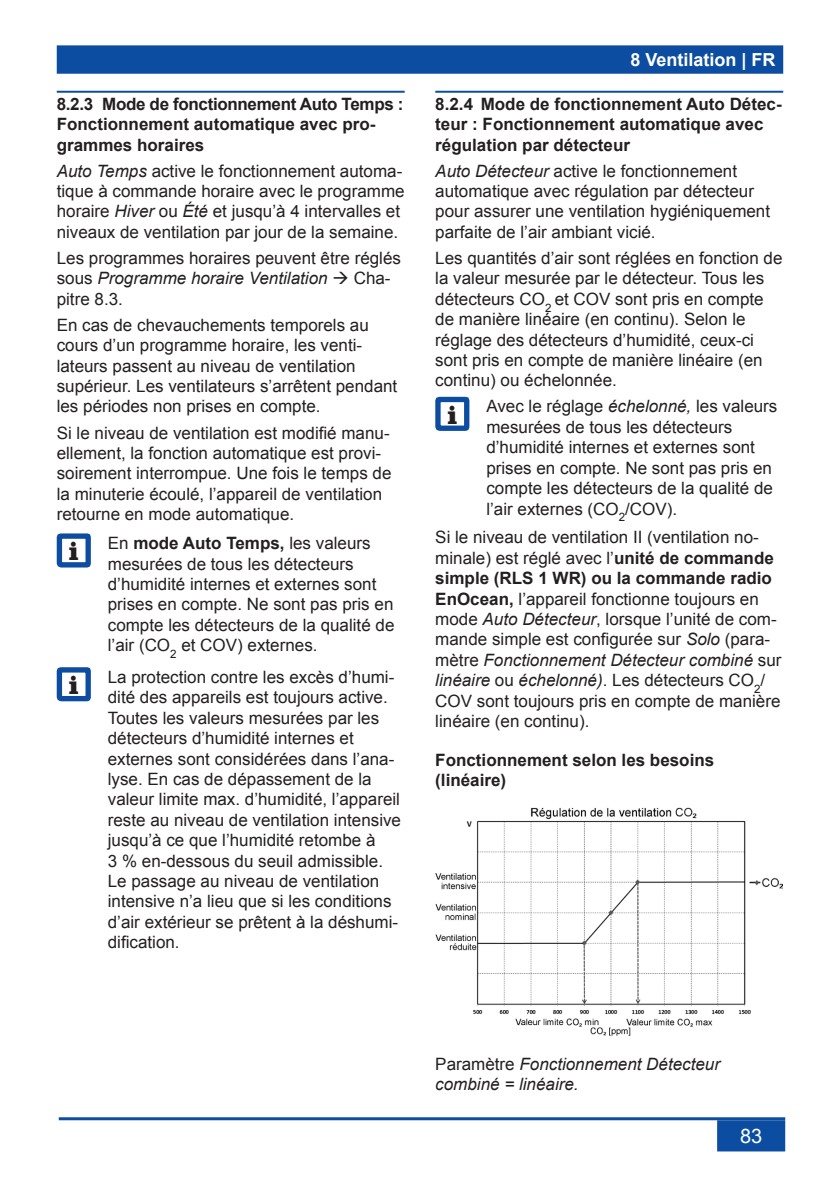
<style>
.page{position:relative;width:840px;height:1191px;background:#fff}
.page>*{position:absolute;margin:0;border:0;box-sizing:border-box;transform-origin:0 0}
.t1{font:20px "Arial";color:#fff}
.t2{font:700 18px "Arial";color:#fff}
.t3{font:17px/20.4px "Arial";color:#231f20}
.t4{font:700 17px/20.4px "Arial";color:#231f20}
.t5{font:italic 17px/20.4px "Arial";color:#231f20}
.s1{font-style:italic}
.s2{font-family:"Clarendon BT";font-weight:900;font-size:26.6px}
.s3{font-weight:700}
.s4{font-style:normal}
</style>
<div class="page">
<div style="left:58px;top:46px;width:723px;height:27px;background:#0d4da1"></div>
<div style="left:57px;top:45px;width:725px;height:29px;border:2px solid #0d4da1"></div>
<hr style="left:59px;top:1117px;width:725px;height:3px;background:#0d4da1">
<div style="left:717px;top:1121px;width:66px;height:29px;background:#0d4da1"></div>
<div style="left:716px;top:1120px;width:68px;height:31px;border:2px solid #0d4da1"></div>
<hr style="left:57px;top:91px;width:347px;height:2px;background:#0d4da1">
<svg style="left:57px;top:533px;width:34px;height:34px"></svg>
<svg style="left:57px;top:667px;width:34px;height:34px"></svg>
<hr style="left:435px;top:91px;width:347px;height:2px;background:#0d4da1">
<svg style="left:435px;top:397px;width:34px;height:34px"></svg>
<img style="left:435px;top:807px;width:346px;height:229px">
<p class="t4" style="left:57px;top:94px;width:348px">8.2.3 Mode de fonctionnement Auto Temps :<br>Fonctionnement automatique avec pro&shy;grammes horaires</p>
<p class="t3" style="left:57px;top:161px;width:349px"><span class="s1">Auto Temps</span> active le fonctionnement automa&shy;tique à commande horaire avec le programme horaire <span class="s1">Hiver</span> ou <span class="s1">Été</span> et jusqu’à 4 intervalles et niveaux de ventilation par jour de la semaine.</p>
<p class="t3" style="left:57px;top:248px;width:345px">Les programmes horaires peuvent être réglés sous <span class="s1">Programme horaire Ventilation</span> → Cha&shy;pitre 8.3.</p>
<p class="t3" style="left:57px;top:315px;width:342px">En cas de chevauchements temporels au cours d’un programme horaire, les venti&shy;lateurs passent au niveau de ventilation supérieur. Les ventilateurs s’arrêtent pendant les périodes non prises en compte.</p>
<p class="t3" style="left:57px;top:422px;width:336px">Si le niveau de ventilation est modifié manu&shy;ellement, la fonction automatique est provi&shy;soirement interrompue. Une fois le temps de la minuterie écoulé, l’appareil de ventilation retourne en mode automatique.</p>
<p class="t3" style="left:108px;top:533px;width:288px;text-indent:-39px"><span class="s2">i</span> En <span class="s3">mode Auto Temps,</span> les valeurs mesurées de tous les détecteurs d’humidité internes et externes sont prises en compte. Ne sont pas pris en compte les détecteurs de la qualité de l’air (CO<sub>2</sub> et COV) externes.</p>
<p class="t3" style="left:108px;top:667px;width:294px;text-indent:-39px"><span class="s2">i</span> La protection contre les excès d’humi&shy;dité des appareils est toujours active.<br>Toutes les valeurs mesurées par les détecteurs d’humidité internes et externes sont considérées dans l’ana&shy;lyse. En cas de dépassement de la valeur limite max. d’humidité, l’appareil reste au niveau de ventilation intensive jusqu’à ce que l’humidité retombe à<br>3 % en-dessous du seuil admissible.<br>Le passage au niveau de ventilation intensive n’a lieu que si les conditions d’air extérieur se prêtent à la déshumi&shy;dification.</p>
<p class="t2" style="left:630px;top:48px;width:147px">8 Ventilation | FR</p>
<p class="t4" style="left:435px;top:94px;width:347px">8.2.4 Mode de fonctionnement Auto Détec&shy;teur : Fonctionnement automatique avec régulation par détecteur</p>
<p class="t3" style="left:435px;top:161px;width:336px"><span class="s1">Auto Détecteur</span> active le fonctionnement automatique avec régulation par détecteur pour assurer une ventilation hygiéniquement parfaite de l’air ambiant vicié.</p>
<p class="t3" style="left:435px;top:248px;width:348px">Les quantités d’air sont réglées en fonction de la valeur mesurée par le détecteur. Tous les détecteurs CO<sub>2</sub> et COV sont pris en compte de manière linéaire (en continu). Selon le réglage des détecteurs d’humidité, ceux-ci sont pris en compte de manière linéaire (en continu) ou échelonnée.</p>
<p class="t3" style="left:486px;top:396px;width:292px;text-indent:-39px"><span class="s2">i</span> Avec le réglage <span class="s1">échelonné,</span> les valeurs mesurées de tous les détecteurs d’humidité internes et externes sont prises en compte. Ne sont pas pris en compte les détecteurs de la qualité de l’air externes (CO<sub>2</sub>/COV).</p>
<p class="t3" style="left:435px;top:527px;width:347px">Si le niveau de ventilation II (ventilation no&shy;minale) est réglé avec l’<span class="s3">unité de commande simple (RLS 1 WR) ou la commande radio EnOcean,</span> l’appareil fonctionne toujours en mode <span class="s1">Auto Détecteur</span>, lorsque l’unité de com&shy;mande simple est configurée sur <span class="s1">Solo</span> (para&shy;mètre <span class="s1">Fonctionnement Détecteur combiné</span> sur <span class="s1">linéaire</span> ou <span class="s1">échelonné)</span>. Les détecteurs CO<sub>2</sub>/ COV sont toujours pris en compte de manière linéaire (en continu).</p>
<p class="t4" style="left:435px;top:750px;width:280px">Fonctionnement selon les besoins (linéaire)</p>
<p class="t5" style="left:435px;top:1053px;width:286px"><span class="s4">Paramètre</span> Fonctionnement Détecteur combiné = linéaire.</p>
<p class="t1" style="left:739px;top:1123px;width:24px">83</p>
</div>
